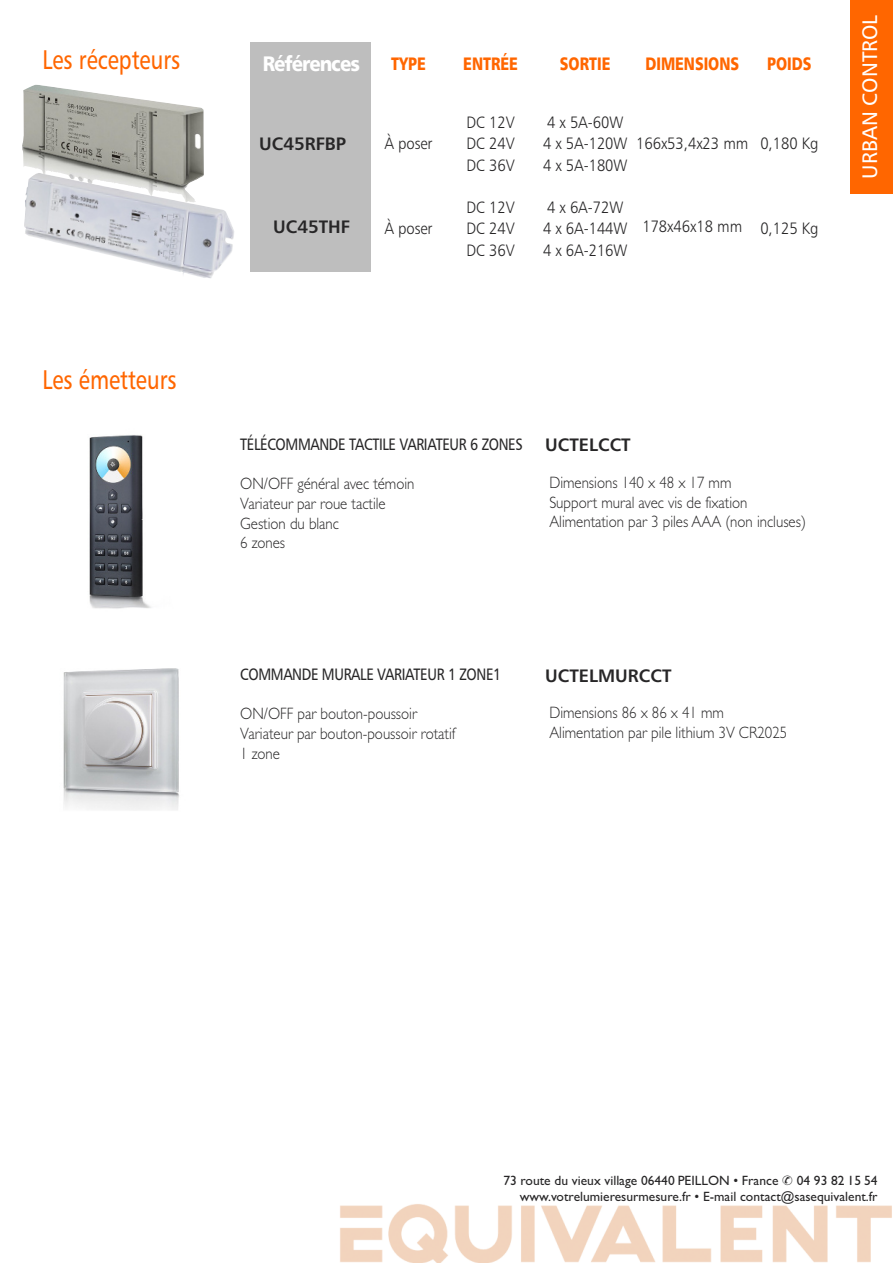
<style>
.page{position:relative;width:893px;height:1263px;background:#fff}
.page>*{position:absolute;margin:0;border:0;box-sizing:border-box;transform-origin:0 0}
.t1{font:27px "Humanist 777 BT Roman B";color:#f60;scale:.8 1}
.t2{font:21px "Humanist 777 BT Roman B";color:#fff}
.t3{font:21px "Humanist 777 BT Black B";letter-spacing:-.05em;color:#fff;scale:.9 1}
.t4{font:18px "Humanist 777 BT Bold B";color:#272627}
.t5{font:18px "Humanist 777 BT Black B";color:#f60;scale:.8 1}
.t6{font:300 16.5px/19.8px "Gill Sans";color:#272627;scale:.9 1}
.t7{font:16.5px "Humanist 777 BT Light B";color:#272627;scale:.9 1}
.t8{font:16.5px "Humanist 777 BT Roman B";letter-spacing:-.025em;color:#272627;scale:.85 1}
.t9{font:13.5px/15.3px "Gill Sans";color:#272627;text-align:right}
</style>
<div class="page">
<div style="left:250px;top:43px;width:121px;height:229px;background:#bebebe"></div>
<img style="left:340px;top:1204px;width:552px;height:59px">
<div style="left:850px;top:0;width:42px;height:194px;background:#f60"></div>
<img style="left:22px;top:85px;width:182px;height:86px">
<img style="left:24px;top:171px;width:210px;height:107px">
<img style="left:89px;top:435px;width:62px;height:174px">
<img style="left:63px;top:668px;width:116px;height:142px">
<h1 class="t1" style="left:43px;top:49px;width:174px">Les récepteurs</h1>
<h1 class="t1" style="left:43px;top:369px;width:169px">Les émetteurs</h1>
<p class="t3" style="left:263px;top:55px;width:109px">Références</p>
<p class="t5" style="left:391px;top:57px;width:45px">TYPE</p>
<p class="t5" style="left:463px;top:57px;width:70px">ENTRÉE</p>
<p class="t5" style="left:560px;top:57px;width:65px">SORTIE</p>
<p class="t5" style="left:645px;top:57px;width:119px">DIMENSIONS</p>
<p class="t5" style="left:767px;top:57px;width:57px">POIDS</p>
<p class="t7" style="left:467px;top:116px;width:55px">DC 12V</p>
<p class="t7" style="left:547px;top:116px;width:86px">4 x 5A-60W</p>
<p class="t4" style="left:259px;top:136px;width:89px">UC45RFBP</p>
<p class="t7" style="left:384px;top:137px;width:55px">À poser</p>
<p class="t7" style="left:467px;top:137px;width:55px">DC 24V</p>
<p class="t7" style="left:543px;top:137px;width:307px">4 x 5A-120W 166x53,4x23 mm 0,180 Kg</p>
<p class="t7" style="left:467px;top:158px;width:55px">DC 36V</p>
<p class="t7" style="left:543px;top:158px;width:95px">4 x 5A-180W</p>
<p class="t7" style="left:467px;top:201px;width:55px">DC 12V</p>
<p class="t7" style="left:547px;top:201px;width:86px">4 x 6A-72W</p>
<p class="t4" style="left:273px;top:219px;width:78px">UC45THF</p>
<p class="t7" style="left:384px;top:222px;width:55px">À poser</p>
<p class="t7" style="left:467px;top:222px;width:55px">DC 24V</p>
<p class="t7" style="left:543px;top:222px;width:307px">4 x 6A-144W 178x46x18 mm 0,125 Kg</p>
<p class="t7" style="left:467px;top:243px;width:55px">DC 36V</p>
<p class="t7" style="left:543px;top:243px;width:95px">4 x 6A-216W</p>
<p class="t2" style="left:861px;top:179px;width:165px;rotate:-90deg">URBAN CONTROL</p>
<p class="t8" style="left:240px;top:438px;width:334px">TÉLÉCOMMANDE TACTILE VARIATEUR 6 ZONES</p>
<p class="t6" style="left:240px;top:473px;width:195px">ON/OFF général avec témoin<br>Variateur par roue tactile<br>Gestion du blanc<br>6 zones</p>
<p class="t4" style="left:545px;top:438px;width:87px">UCTELCCT</p>
<p class="t6" style="left:549px;top:472px;width:287px">Dimensions 140 x 48 x 17 mm<br>Support mural avec vis de fixation<br>Alimentation par 3 piles AAA (non incluses)</p>
<p class="t8" style="left:240px;top:668px;width:309px">COMMANDE MURALE VARIATEUR 1 ZONE1</p>
<p class="t6" style="left:240px;top:703px;width:241px">ON/OFF par bouton-poussoir<br>Variateur par bouton-poussoir rotatif<br>1 zone</p>
<p class="t4" style="left:545px;top:668px;width:128px">UCTELMURCCT</p>
<p class="t6" style="left:549px;top:702px;width:266px">Dimensions 86 x 86 x 41 mm<br>Alimentation par pile lithium 3V CR2025</p>
<p class="t9" style="left:503px;top:1173px;width:376px">73 route du vieux village 06440 PEILLON • France ✆ 04 93 82 15 54 www.votrelumieresurmesure.fr • E-mail contact@sasequivalent.fr</p>
</div>
